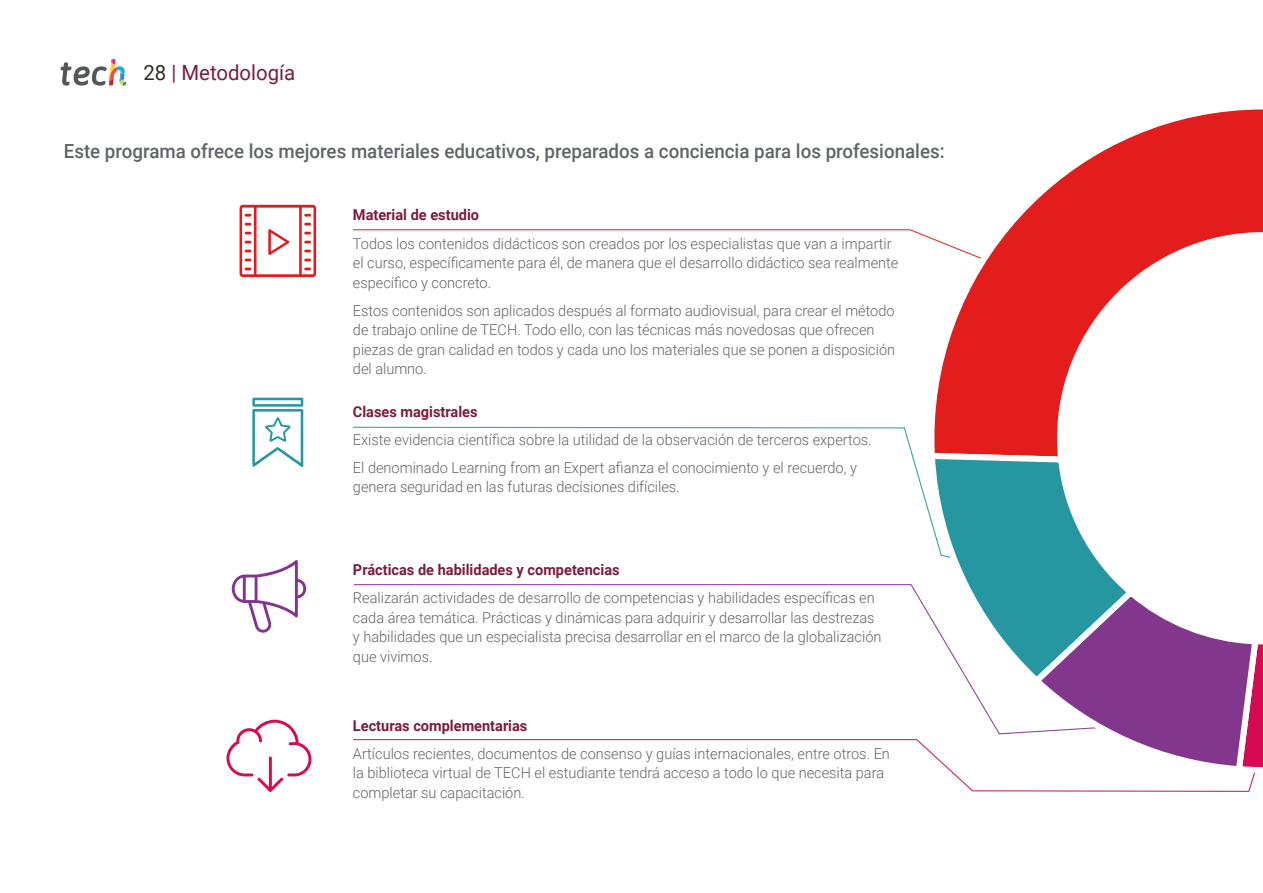
<style>
.page{position:relative;width:1263px;height:893px;background:#fff}
.page>*{position:absolute;margin:0;border:0;box-sizing:border-box;transform-origin:0 0}
.t1{font:21px "Roboto";color:#791d3c}
.t2{font:500 19.5px "Roboto";color:#61646a;scale:.96 1}
.t3{font:300 15px/19.5px "Roboto";color:#61646a}
.t4{font:700 15px "Roboto";color:#791d3c}
.s1{color:#312e20}
</style>
<div class="page">
<svg style="left:61px;top:59px;width:65px;height:27px"></svg>
<svg style="left:353px;top:229px;width:572px;height:8px"></svg>
<svg style="left:353px;top:426px;width:572px;height:75px"></svg>
<svg style="left:354px;top:584px;width:571px;height:25px"></svg>
<svg style="left:353px;top:739px;width:902px;height:53px"></svg>
<svg style="left:240px;top:205px;width:76px;height:72px"></svg>
<svg style="left:226px;top:720px;width:85px;height:72px"></svg>
<svg style="left:252px;top:398px;width:51px;height:69px"></svg>
<svg style="left:232px;top:560px;width:74px;height:73px"></svg>
<svg style="left:925px;top:109px;width:338px;height:341px"></svg>
<svg style="left:932px;top:603px;width:331px;height:173px"></svg>
<svg style="left:925px;top:450px;width:214px;height:239px"></svg>
<h1 class="t1" style="left:144px;top:57px;width:153px"><span class="s1">28</span> | Metodología</h1>
<h2 class="t2" style="left:64px;top:137px;width:919px">Este programa ofrece los mejores materiales educativos, preparados a conciencia para los profesionales:</h2>
<p class="t4" style="left:353px;top:205px;width:128px">Material de estudio</p>
<p class="t3" style="left:353px;top:233px;width:547px">Todos los contenidos didácticos son creados por los especialistas que van a impartir el curso, específicamente para él, de manera que el desarrollo didáctico sea realmente específico y concreto.</p>
<p class="t3" style="left:353px;top:300px;width:544px">Estos contenidos son aplicados después al formato audiovisual, para crear el método de trabajo online de TECH. Todo ello, con las técnicas más novedosas que ofrecen piezas de gran calidad en todos y cada uno los materiales que se ponen a disposición del alumno.</p>
<p class="t4" style="left:353px;top:401px;width:126px">Clases magistrales</p>
<p class="t3" style="left:353px;top:425px;width:520px;line-height:28px">Existe evidencia científica sobre la utilidad de la observación de terceros expertos.<br>El denominado Learning from an Expert afianza el conocimiento y el recuerdo, y</p>
<p class="t3" style="left:353px;top:477px;width:328px">genera seguridad en las futuras decisiones difíciles.</p>
<p class="t4" style="left:353px;top:559px;width:268px">Prácticas de habilidades y competencias</p>
<p class="t3" style="left:353px;top:587px;width:530px">Realizarán actividades de desarrollo de competencias y habilidades específicas en cada área temática. Prácticas y dinámicas para adquirir y desarrollar las destrezas y habilidades que un especialista precisa desarrollar en el marco de la globalización que vivimos.</p>
<p class="t4" style="left:353px;top:715px;width:176px">Lecturas complementarias</p>
<p class="t3" style="left:353px;top:743px;width:538px">Artículos recientes, documentos de consenso y guías internacionales, entre otros. En la biblioteca virtual de TECH el estudiante tendrá acceso a todo lo que necesita para completar su capacitación.</p>
</div>
